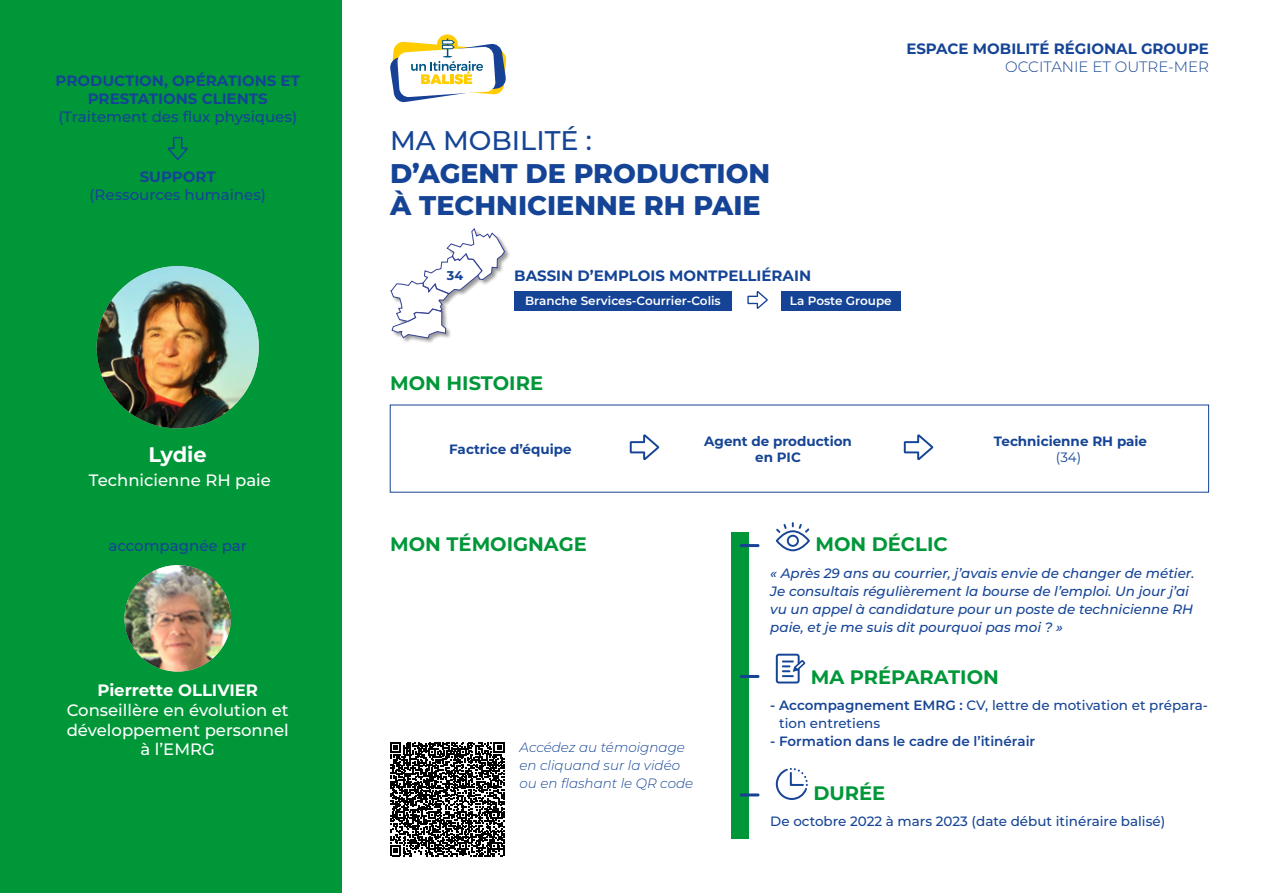
<style>
.page{position:relative;width:1263px;height:893px;background:#fff}
.page>*{position:absolute;margin:0;border:0;box-sizing:border-box;transform-origin:0 0}
.t1{font:800 27px/32.4px "Montserrat";color:#154496}
.t2{font:500 27px "Montserrat";color:#154496}
.t3{font:700 21px "Montserrat";letter-spacing:-.005em;color:#fff}
.t4{font:700 19.5px "Montserrat";color:#009739}
.t5{font:500 16.5px/19.8px "Montserrat";color:#fff;text-align:center}
.t6{font:700 16.5px "Montserrat";color:#fff}
.t7{font:700 15px/18px "Montserrat";color:#154496;text-align:center}
.t8{font:500 15px "Montserrat";color:#154496}
.t9{font:300 15px "Montserrat";color:#154496}
.t10{font:italic 500 13.5px/18px "Montserrat";color:#154496}
.t11{font:500 13.5px/18px "Montserrat";color:#154496}
.t12{font:italic 300 13.5px/18px "Montserrat";color:#154496}
.t13{font:700 13.5px "Montserrat";color:#154496}
.t14{font:600 13.5px "Montserrat";color:#154496}
.t15{font:13.5px "Montserrat";color:#154496}
.t16{font:700 12.75px "Montserrat";color:#154496}
.t17{font:600 12px "Montserrat";color:#fff}
.s1{font-weight:600}
</style>
<div class="page">
<div style="left:0;top:0;width:341px;height:893px;background:#009739"></div>
<img style="left:97px;top:266px;width:162px;height:162px;border-radius:81px">
<svg style="left:167px;top:137px;width:21px;height:23px"></svg>
<svg style="left:390px;top:742px;width:114px;height:114px"></svg>
<svg style="left:747px;top:291px;width:21px;height:18px"></svg>
<div style="left:514px;top:291px;width:218px;height:19px;background:#154496"></div>
<div style="left:781px;top:291px;width:119px;height:19px;background:#154496"></div>
<svg style="left:437px;top:34px;width:21px;height:21px"></svg>
<svg style="left:390px;top:39px;width:116px;height:64px"></svg>
<div style="left:390px;top:228px;width:121px;height:116px;background:#000;opacity:.4"></div>
<svg style="left:390px;top:228px;width:115px;height:111px"></svg>
<svg style="left:776px;top:522px;width:34px;height:29px"></svg>
<svg style="left:776px;top:654px;width:29px;height:29px"></svg>
<svg style="left:776px;top:768px;width:32px;height:32px"></svg>
<img style="left:124px;top:565px;width:107px;height:107px;border-radius:53px">
<svg style="left:630px;top:434px;width:29px;height:26px"></svg>
<svg style="left:904px;top:434px;width:29px;height:26px"></svg>
<div style="left:731px;top:532px;width:17px;height:307px;background:#009739"></div>
<hr style="left:741px;top:544px;width:17px;height:3px;background:#164194">
<hr style="left:741px;top:675px;width:17px;height:3px;background:#164194">
<hr style="left:741px;top:793px;width:17px;height:3px;background:#164194">
<p class="t7" style="left:55px;top:71px;width:246px">PRODUCTION, OPÉRATIONS ET<br>PRESTATIONS CLIENTS</p>
<p class="t8" style="left:58px;top:107px;width:240px">(Traitement des flux physiques)</p>
<p class="t7" style="left:140px;top:167px;width:78px">SUPPORT</p>
<p class="t8" style="left:90px;top:185px;width:178px">(Ressources humaines)</p>
<p class="t7" style="left:906px;top:39px;width:304px">ESPACE MOBILITÉ RÉGIONAL GROUPE</p>
<p class="t9" style="left:1005px;top:57px;width:205px">OCCITANIE ET OUTRE-MER</p>
<h1 class="t2" style="left:390px;top:122px;width:203px">MA MOBILITÉ :</h1>
<h1 class="t1" style="left:390px;top:156px;width:382px">D’AGENT DE PRODUCTION<br>À TECHNICIENNE RH PAIE</h1>
<p class="t16" style="left:447px;top:266px;width:18px">34</p>
<p class="t7" style="left:514px;top:266px;width:298px">BASSIN D’EMPLOIS MONTPELLIÉRAIN</p>
<p class="t17" style="left:525px;top:292px;width:197px">Branche Services-Courrier-Colis</p>
<p class="t17" style="left:790px;top:292px;width:103px">La Poste Groupe</p>
<h3 class="t4" style="left:390px;top:369px;width:154px">MON HISTOIRE</h3>
<p class="t13" style="left:704px;top:431px;width:149px">Agent de production</p>
<p class="t13" style="left:449px;top:439px;width:124px">Factrice d’équipe</p>
<h2 class="t3" style="left:149px;top:439px;width:60px">Lydie</h2>
<p class="t13" style="left:755px;top:447px;width:47px">en PIC</p>
<p class="t5" style="left:89px;top:469px;width:184px">Technicienne RH paie</p>
<p class="t13" style="left:994px;top:431px;width:155px">Technicienne RH paie</p>
<p class="t15" style="left:1056px;top:448px;width:27px">(34)</p>
<p class="t8" style="left:108px;top:536px;width:140px">accompagnée par</p>
<p class="t6" style="left:97px;top:678px;width:162px">Pierrette OLLIVIER</p>
<p class="t5" style="left:67px;top:699px;width:224px">Conseillère en évolution et développement personnel à l’EMRG</p>
<h3 class="t4" style="left:390px;top:530px;width:198px">MON TÉMOIGNAGE</h3>
<p class="t12" style="left:519px;top:738px;width:175px">Accédez au témoignage en cliquand sur la vidéo ou en flashant le QR code</p>
<h3 class="t4" style="left:815px;top:530px;width:134px">MON DÉCLIC</h3>
<p class="t10" style="left:770px;top:563px;width:426px">« Après 29 ans au courrier, j’avais envie de changer de métier.<br>Je consultais régulièrement la bourse de l’emploi. Un jour j’ai vu un appel à candidature pour un poste de technicienne RH paie, et je me suis dit pourquoi pas moi ? »</p>
<h3 class="t4" style="left:811px;top:662px;width:190px">MA PRÉPARATION</h3>
<p class="t11" style="left:779px;top:696px;width:430px;text-indent:-9px"><span class="s1">- Accompagnement EMRG :</span> CV, lettre de motivation et prépara&shy;tion entretiens</p>
<p class="t14" style="left:770px;top:732px;width:266px">- Formation dans le cadre de l’itinérair</p>
<h3 class="t4" style="left:813px;top:779px;width:73px">DURÉE</h3>
<p class="t11" style="left:770px;top:812px;width:396px">De octobre 2022 à mars 2023 (date début itinéraire balisé)</p>
</div>
